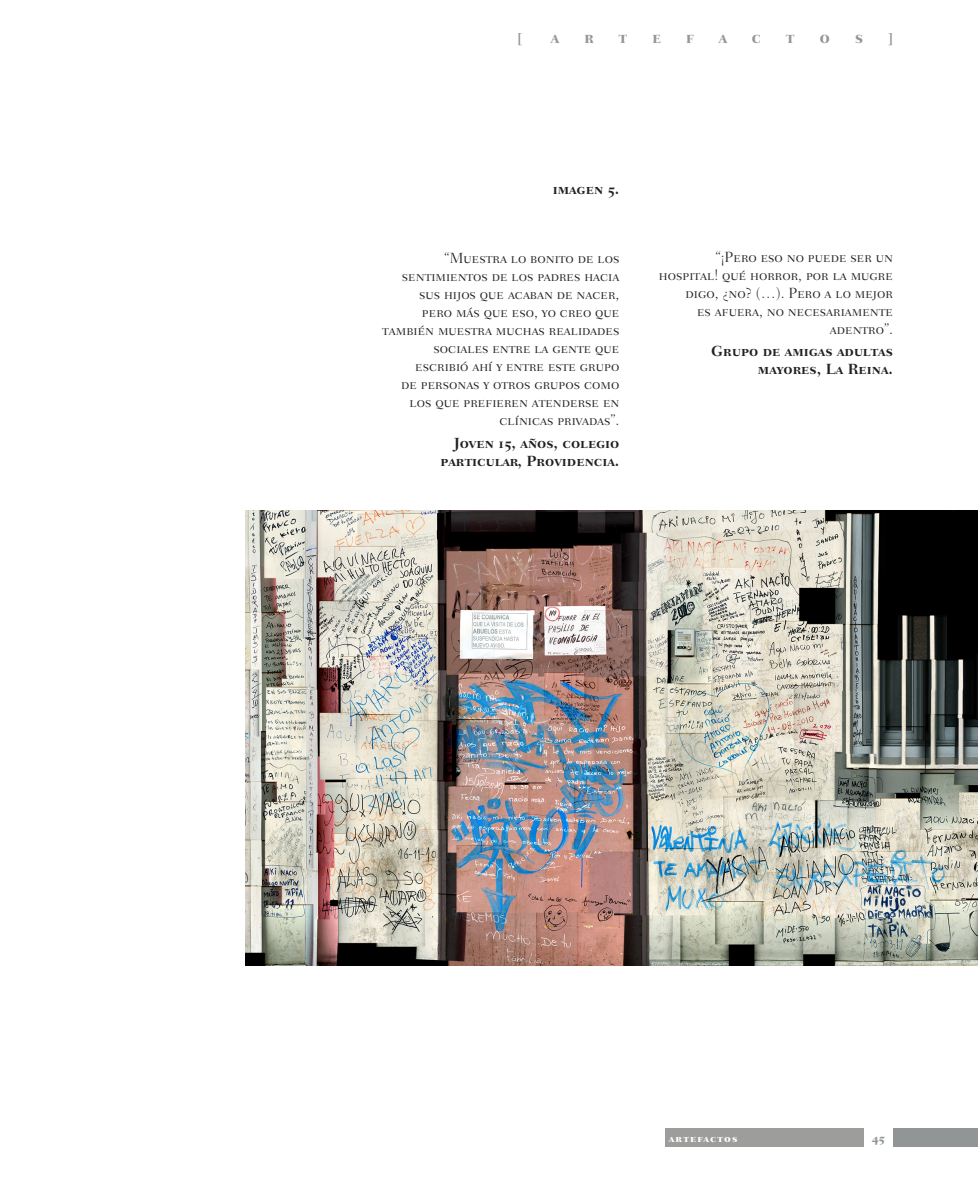
<style>
.page{position:relative;width:978px;height:1191px;background:#fff}
.page>*{position:absolute;margin:0;border:0;box-sizing:border-box;transform-origin:0 0}
.Pie_de_pagina{font:15px/18px "Fairfield LH Light SC";color:#231f20;text-align:right}
.Pie_de_pagina-2{font:15px/18px "Fairfield LH Bold SC";color:#231f20;text-align:right}
.t1{font:13.5px "Fairfield LH Heavy SC";color:#939598}
.t2{font:12px "Fairfield LH Heavy SC";color:#939598}
.t3{font:12px "Fairfield LH Heavy SC";color:#929595}
.t4{font:10.5px "Fairfield LH Heavy SC";letter-spacing:.105em;color:#fff}
</style>
<div class="page">
<div style="left:665px;top:1128px;width:198px;height:18px;background:#9d9d9c"></div>
<div style="left:893px;top:1128px;width:85px;height:18px;background:#929595"></div>
<img style="left:246px;top:510px;width:732px;height:455px">
<p class="t1" style="left:517px;top:31px;width:7px">[</p>
<p class="t2" style="left:551px;top:32px;width:10px">A</p>
<p class="t2" style="left:584px;top:32px;width:11px">R</p>
<p class="t2" style="left:619px;top:32px;width:10px">T</p>
<p class="t2" style="left:652px;top:32px;width:10px">E</p>
<p class="t2" style="left:686px;top:32px;width:10px">F</p>
<p class="t2" style="left:719px;top:32px;width:10px">A</p>
<p class="t2" style="left:752px;top:32px;width:11px">C</p>
<p class="t2" style="left:786px;top:32px;width:10px">T</p>
<p class="t2" style="left:820px;top:32px;width:11px">O</p>
<p class="t2" style="left:855px;top:32px;width:10px">S</p>
<p class="t1" style="left:888px;top:31px;width:7px">]</p>
<p class="Pie_de_pagina-2" style="left:553px;top:181px;width:68px">imagen 5.</p>
<p class="Pie_de_pagina" style="left:382px;top:250px;width:239px">“Muestra lo bonito de los sentimientos de los padres hacia sus hijos que acaban de nacer,<br>pero más que eso, yo creo que también muestra muchas realidades sociales entre la gente que escribió ahí y entre este grupo<br>de personas y otros grupos como los que prefieren atenderse en clínicas privadas”.</p>
<p class="Pie_de_pagina-2" style="left:440px;top:434px;width:181px">Joven 15, años, colegio particular, Providencia.</p>
<p class="Pie_de_pagina" style="left:659px;top:248px;width:236px">“¡Pero eso no puede ser un hospital! qué horror, por la mugre digo, ¿no? (…). Pero a lo mejor<br>es afuera, no necesariamente adentro”.</p>
<p class="Pie_de_pagina-2" style="left:711px;top:343px;width:183px">Grupo de amigas adultas mayores, La Reina.</p>
<p class="t4" style="left:669px;top:1132px;width:70px">artefactos</p>
<p class="t3" style="left:872px;top:1130px;width:15px">45</p>
</div>
